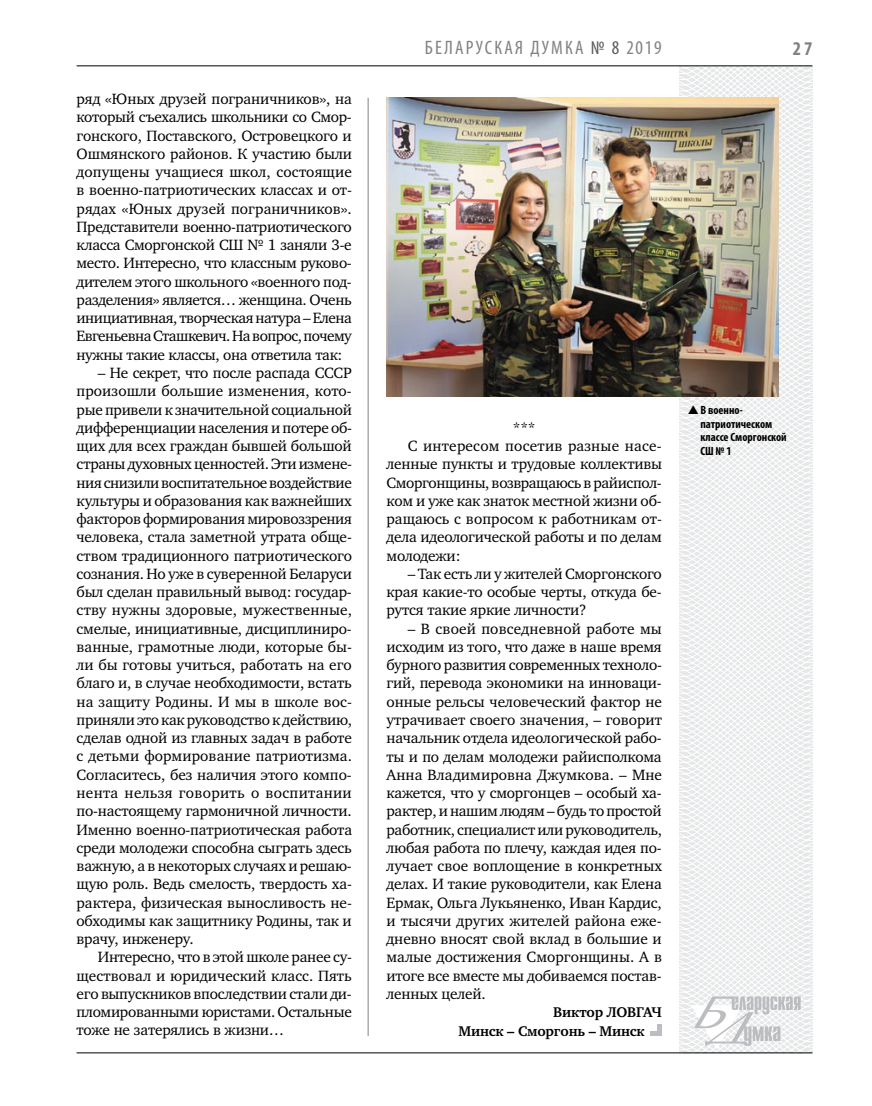
<style>
.page{position:relative;width:872px;height:1106px;background:#fff}
.page>*{position:absolute;margin:0;border:0;box-sizing:border-box;transform-origin:0 0}
.t1{font:condensed 19.5px "Myriad Pro";letter-spacing:.11em;color:#808285}
.t2{font:700 condensed 19.5px "Myriad Pro";color:#808285}
.t3{font:15.3px/18.3px "Charter C";letter-spacing:-.01em;color:#000;text-align:justify}
.t4{font:15.3px "Charter C";letter-spacing:.01em;color:#000}
.t5{font:700 14.4px/18.3px "Charter C";letter-spacing:-.01em;color:#000}
.t6{font:700 condensed 12px/13.5px "Myriad Pro";color:#000}
.s1{color:#58595b}
</style>
<div class="page">
<hr style="left:368px;top:98px;width:1px;height:938px;background:#808285">
<svg style="left:621px;top:65px;width:192px;height:989px"></svg>
<svg style="left:691px;top:996px;width:109px;height:53px"></svg>
<hr style="left:77px;top:65px;width:735px;height:1px;background:#000">
<hr style="left:77px;top:1052px;width:735px;height:1px;background:#000">
<img style="left:386px;top:97px;width:393px;height:299px">
<div style="left:657px;top:1023px;width:5px;height:12px;background:#bcbdc0"></div>
<hr style="left:650px;top:1031px;width:12px;height:4px;background:#bcbdc0">
<svg style="left:688px;top:405px;width:23px;height:10px"></svg>
<p class="t3" style="left:77px;top:90px;width:277px">ряд «Юных друзей пограничников», на который съехались школьники со Смор&shy;гонского, Поставского, Островецкого и Ошмянского районов. К участию были допущены учащиеся школ, состоящие в военно-патриотических классах и от&shy;рядах «Юных друзей пограничников».<br>Представители военно-патриотического класса Сморгонской СШ № 1 заняли 3-е место. Интересно, что классным руково&shy;дителем этого школьного «военного под&shy;разделения» является… женщина. Очень инициативная, творческая натура – Елена Евгеньевна Сташкевич. На вопрос, почему нужны такие классы, она ответила так:</p>
<p class="t3" style="left:77px;top:364px;width:277px;text-indent:21px">– Не секрет, что после распада СССР произошли большие изменения, кото&shy;рые привели к значительной социальной дифференциации населения и потере об&shy;щих для всех граждан бывшей большой страны духовных ценностей. Эти измене&shy;ния снизили воспитательное воздействие культуры и образования как важнейших факторов формирования мировоззрения человека, стала заметной утрата обще&shy;ством традиционного патриотического сознания. Но уже в суверенной Беларуси был сделан правильный вывод: государ&shy;ству нужны здоровые, мужественные, смелые, инициативные, дисциплиниро&shy;ванные, грамотные люди, которые бы&shy;ли бы готовы учиться, работать на его благо и, в случае необходимости, встать на защиту Родины. И мы в школе вос&shy;приняли это как руководство к действию, сделав одной из главных задач в работе с детьми формирование патриотизма.<br>Согласитесь, без наличия этого компо&shy;нента нельзя говорить о воспитании по-настоящему гармоничной личности.<br>Именно военно-патриотическая работа среди молодежи способна сыграть здесь важную, а в некоторых случаях и решаю&shy;щую роль. Ведь смелость, твердость ха&shy;рактера, физическая выносливость не&shy;обходимы как защитнику Родины, так и врачу, инженеру.</p>
<p class="t3" style="left:77px;top:948px;width:277px;text-indent:21px">Интересно, что в этой школе ранее су&shy;ществовал и юридический класс. Пять его выпускников впоследствии стали ди&shy;пломированными юристами. Остальные тоже не затерялись в жизни…</p>
<p class="t1" style="left:425px;top:36px;width:129px">БЕЛАРУСКА Я ДУМКА</p>
<p class="t1" style="left:591px;top:36px;width:72px"><span class="s1">№ 8</span> 2019</p>
<p class="t2" style="left:793px;top:37px;width:21px">27</p>
<p class="t3" style="left:513px;top:418px;width:24px">***</p>
<p class="t4" style="left:408px;top:437px;width:255px">С интересом посетив разные насе-</p>
<p class="t3" style="left:386px;top:455px;width:277px">ленные пункты и трудовые коллективы</p>
<p class="t3" style="left:386px;top:473px;width:277px">Сморгонщины, возвращаюсь в райиспол-</p>
<p class="t3" style="left:386px;top:491px;width:277px">ком и уже как знаток местной жизни об-</p>
<p class="t3" style="left:386px;top:510px;width:277px">ращаюсь с вопросом к работникам от-</p>
<p class="t3" style="left:386px;top:528px;width:277px">дела идеологической работы и по делам</p>
<p class="t3" style="left:386px;top:546px;width:76px">молодежи:</p>
<p class="t3" style="left:386px;top:564px;width:277px;text-indent:21px">– Так есть ли у жителей Сморгонского края какие-то особые черты, откуда бе&shy;рутся такие яркие личности?</p>
<p class="t3" style="left:386px;top:619px;width:277px;text-indent:21px">– В своей повседневной работе мы исходим из того, что даже в наше время бурного развития современных техноло&shy;гий, перевода экономики на инноваци&shy;онные рельсы человеческий фактор не утрачивает своего значения, – говорит начальник отдела идеологической рабо&shy;ты и по делам молодежи райисполкома Анна Владимировна Джумкова. – Мне кажется, что у сморгонцев – особый ха&shy;рактер, и нашим людям – будь то простой работник, специалист или руководитель, любая работа по плечу, каждая идея по&shy;лучает свое воплощение в конкретных делах. И такие руководители, как Елена Ермак, Ольга Лукьяненко, Иван Кардис, и тысячи других жителей района еже&shy;дневно вносят свой вклад в большие и малые достижения Сморгонщины. А в итоге все вместе мы добиваемся постав&shy;ленных целей.</p>
<p class="t5" style="left:458px;top:1003px;width:205px;text-indent:95px">Виктор ЛОВГАЧ<br>Минск – Сморгонь – Минск</p>
<p class="t6" style="left:700px;top:403px;width:88px">В военно&shy;патриотическом классе Сморгонской<br>СШ № 1</p>
</div>
